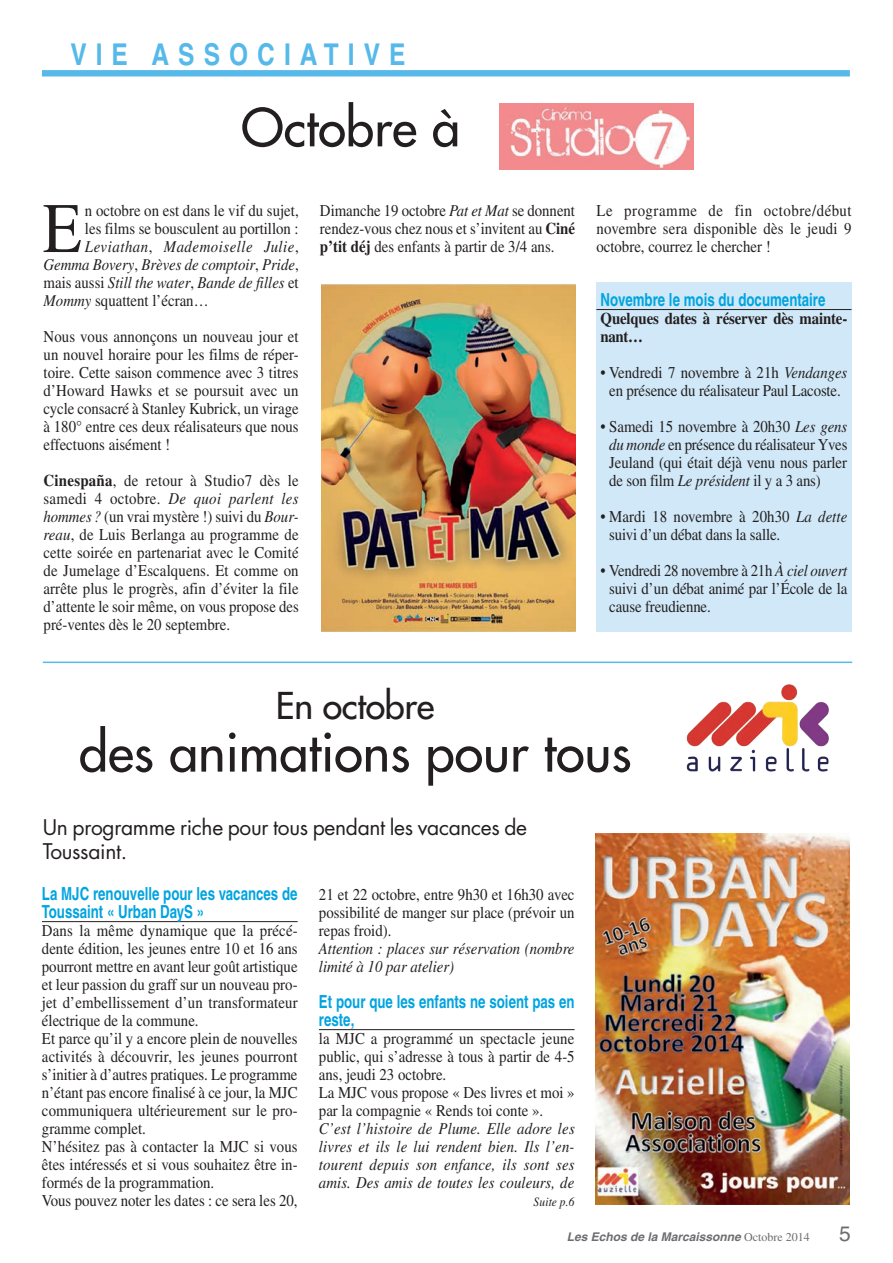
<style>
.page{position:relative;width:893px;height:1263px;background:#fff}
.page>*{position:absolute;margin:0;border:0;box-sizing:border-box;transform-origin:0 0}
.t1{font:70.95px "Times";color:#231f20;scale:.9 1}
.t2{font:52.5px "Futura";color:#231f20}
.t3{font:51px "Futura";color:#231f20}
.t4{font:36px "Futura";letter-spacing:-.01em;color:#231f20}
.t5{font:700 condensed 30px "Helvetica";letter-spacing:.3em;color:#56b9e9}
.t6{font:21px/24px "Futura";letter-spacing:-.015em;color:#231f20}
.t7{font:21px "Helvetica";color:#6c6d70}
.t8{font:700 condensed 18px/18px "Helvetica";color:#00a4e0;scale:.9 1}
.t9{font:16.5px/18px "Times";color:#231f20;text-align:justify;scale:.9 1}
.t10{font:italic 16.5px/18px "Times";color:#231f20;scale:.9 1}
.t11{font:700 16.5px/18px "Times";letter-spacing:-.01em;color:#231f20;scale:.9 1}
.t12{font:italic 16.5px "Times";letter-spacing:.035em;color:#231f20;scale:.9 1}
.t13{font:italic 12.75px "Times";letter-spacing:.015em;color:#231f20;scale:.9 1}
.t14{font:italic 700 12px "Helvetica";color:#6c6d70}
.s1{font-style:normal}
.s2{font-style:italic}
.s3{font-weight:700}
.s4{font-family:"Times";font-weight:400;font-style:normal}
</style>
<div class="page">
<div style="left:42px;top:70px;width:808px;height:6px;background:#56b9e9"></div>
<div style="left:596px;top:282px;width:255px;height:349px;background:#d0e8f7"></div>
<img style="left:500px;top:104px;width:193px;height:66px">
<hr style="left:42px;top:921px;width:256px;height:1px;background:#231f20">
<hr style="left:319px;top:1029px;width:256px;height:1px;background:#231f20">
<img style="left:686px;top:684px;width:143px;height:88px">
<hr style="left:596px;top:309px;width:255px;height:1px;background:#231f20">
<img style="left:596px;top:833px;width:254px;height:371px">
<hr style="left:43px;top:661px;width:809px;height:2px;background:#56b9e9">
<img style="left:321px;top:284px;width:254px;height:348px">
<h3 class="t5" style="left:70px;top:36px;width:337px">VIE ASSOCIATIVE</h3>
<h3 class="t3" style="left:241px;top:94px;width:220px">Octobre à</h3>
<h1 class="t1" style="left:43px;top:188px;width:45px">E</h1>
<p class="t9" style="left:85px;top:201px;width:239px">n octobre on est dans le vif du sujet,</p>
<p class="t9" style="left:85px;top:219px;width:239px">les films se bousculent au portillon :</p>
<p class="t12" style="left:85px;top:237px;width:239px">Leviathan<span class="s1">,</span> Mademoiselle Julie<span class="s1">,</span></p>
<p class="t10" style="left:44px;top:256px;width:285px">Gemma Bovery<span class="s1">,</span> Brèves de comptoir<span class="s1">,</span> Pride<span class="s1">,</span></p>
<p class="t10" style="left:44px;top:274px;width:285px"><span class="s1">mais aussi</span> Still the water<span class="s1">,</span> Bande de filles <span class="s1">et</span></p>
<p class="t9" style="left:44px;top:291px;width:185px"><span class="s2">Mommy</span> squattent l’écran…</p>
<p class="t9" style="left:44px;top:327px;width:285px">Nous vous annonçons un nouveau jour et un nouvel horaire pour les films de réper&shy;toire. Cette saison commence avec 3 titres d’Howard Hawks et se poursuit avec un cycle consacré à Stanley Kubrick, un virage à 180° entre ces deux réalisateurs que nous effectuons aisément !</p>
<p class="t9" style="left:44px;top:471px;width:285px"><span class="s3">Cinespaña</span>, de retour à Studio7 dès le samedi 4 octobre. <span class="s2">De quoi parlent les hommes?</span> (un vrai mystère !) suivi du <span class="s2">Bour&shy;reau</span>, de Luis Berlanga au programme de cette soirée en partenariat avec le Comité de Jumelage d’Escalquens. Et comme on arrête plus le progrès, afin d’éviter la file d’attente le soir même, on vous propose des pré-ventes dès le 20 septembre.</p>
<p class="t9" style="left:320px;top:201px;width:285px">Dimanche 19 octobre <span class="s2">Pat et Mat</span> se donnent rendez-vous chez nous et s’invitent au <span class="s3">Ciné p’tit déj</span> des enfants à partir de 3/4 ans.</p>
<p class="t9" style="left:596px;top:201px;width:285px">Le programme de fin octobre/début novembre sera disponible dès le jeudi 9 octobre, courrez le chercher !</p>
<p class="t8" style="left:601px;top:290px;width:251px">Novembre le mois du documentaire</p>
<p class="t11" style="left:601px;top:309px;width:276px">Quelques dates à réserver dès mainte&shy;nant…</p>
<p class="t9" style="left:601px;top:363px;width:276px;text-align:center">• Vendredi 7 novembre à 21h <span class="s2">Vendanges </span>en présence du réalisateur Paul Lacoste.</p>
<p class="t9" style="left:609px;top:417px;width:266px;text-indent:-9px">• Samedi 15 novembre à 20h30 <span class="s2">Les gens du monde</span> en présence du réalisateur Yves Jeuland (qui était déjà venu nous parler de son film <span class="s2">Le président</span> il y a 3 ans)</p>
<p class="t9" style="left:609px;top:507px;width:266px;text-indent:-9px">• Mardi 18 novembre à 20h30 <span class="s2">La dette </span>suivi d’un débat dans la salle.</p>
<p class="t9" style="left:609px;top:561px;width:266px;text-indent:-9px">• Vendredi 28 novembre à 21h <span class="s2">À ciel ouvert </span>suivi d’un débat animé par l’École de la cause freudienne.</p>
<h3 class="t4" style="left:276px;top:682px;width:160px">En octobre</h3>
<h2 class="t2" style="left:79px;top:718px;width:554px">des animations pour tous</h2>
<p class="t6" style="left:43px;top:815px;width:486px">Un programme riche pour tous pendant les vacances de<br>Toussaint.</p>
<p class="t8" style="left:42px;top:884px;width:286px">La MJC renouvelle pour les vacances de<br>Toussaint « Urban DayS »</p>
<p class="t9" style="left:42px;top:921px;width:286px;text-align:left">Dans la même dynamique que la précé&shy;dente édition, les jeunes entre 10 et 16 ans pourront mettre en avant leur goût artistique et leur passion du graff sur un nouveau pro&shy;jet d’embellissement d’un transformateur électrique de la commune.<br>Et parce qu’il y a encore plein de nouvelles activités à découvrir, les jeunes pourront s’initier à d’autres pratiques. Le programme n’étant pas encore finalisé à ce jour, la MJC communiquera ultérieurement sur le pro&shy;gramme complet.<br>N’hésitez pas à contacter la MJC si vous êtes intéressés et si vous souhaitez être in&shy;formés de la programmation.<br>Vous pouvez noter les dates : ce sera les 20,</p>
<p class="t9" style="left:319px;top:885px;width:286px">21 et 22 octobre, entre 9h30 et 16h30 avec possibilité de manger sur place (prévoir un repas froid).</p>
<p class="t10" style="left:319px;top:940px;width:286px">Attention : places sur réservation (nombre limité à 10 par atelier)</p>
<p class="t8" style="left:319px;top:992px;width:286px">Et pour que les enfants ne soient pas en reste,</p>
<p class="t9" style="left:319px;top:1029px;width:286px;text-align:left">la MJC a programmé un spectacle jeune public, qui s’adresse à tous à partir de 4-5 ans, jeudi 23 octobre.<br>La MJC vous propose « Des livres et moi » par la compagnie « Rends toi conte ».</p>
<p class="t10" style="left:319px;top:1120px;width:286px;text-align:justify">C’est l’histoire de Plume. Elle adore les livres et ils le lui rendent bien. Ils l’en&shy;tourent depuis son enfance, ils sont ses amis. Des amis de toutes les couleurs, de</p>
<p class="t13" style="left:534px;top:1195px;width:47px">Suite p.6</p>
<p class="t14" style="left:567px;top:1229px;width:245px">Les Echos de la Marcaissonne <span class="s4">Octobre 2014</span></p>
<p class="t7" style="left:839px;top:1221px;width:13px">5</p>
</div>
